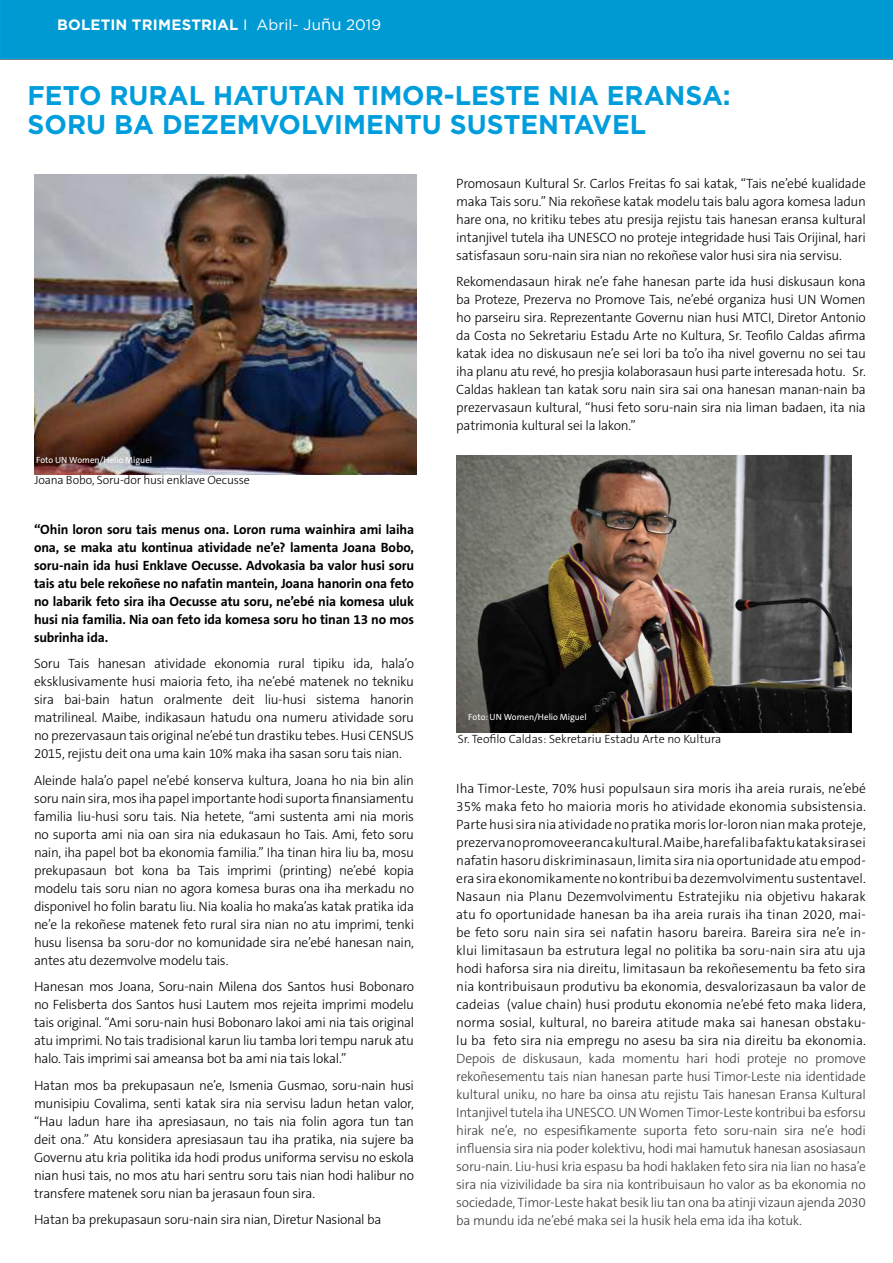
<style>
.page{position:relative;width:893px;height:1263px;background:#fff}
.page>*{position:absolute;margin:0;border:0;box-sizing:border-box;transform-origin:0 0}
.t1{font:700 27px/28.5px "Gotham";color:#009ddc}
.t2{font:700 15px "Gotham";letter-spacing:.01em;color:#fff}
.t3{font:300 13.5px/18px "The Sans C5";letter-spacing:-.02em;color:#000;text-align:justify}
.t4{font:300 13.5px/18px "The Sans C5";letter-spacing:-.025em;color:#3d3c3e;text-align:justify}
.t5{font:700 13.5px/18px "The Sans C5";letter-spacing:-.015em;color:#000;text-align:justify}
.t6{font:300 12px "The Sans C5";color:#000}
.t7{font:9px "The Sans C5";letter-spacing:.005em;color:#fff}
.s1{font-weight:400}
.s2{font-weight:400;font-size:16.5px}
</style>
<div class="page">
<img style="left:456px;top:455px;width:396px;height:277px">
<img style="left:34px;top:174px;width:383px;height:300px">
<div style="left:0;top:0;width:893px;height:60px;background:#009ad3"></div>
<p class="t2" style="left:57px;top:15px;width:325px">BOLETIN TRIMESTRIAL <span class="s1">I Abril- Ju</span><span class="s2">ñu</span> <span class="s1">2019</span></p>
<h1 class="t1" style="left:28px;top:81px;width:705px">FETO RURAL HATUTAN TIMOR-LESTE NIA ERANSA:<br>SORU BA DEZEMVOLVIMENTU SUSTENTAVEL</h1>
<p class="t7" style="left:36px;top:455px;width:118px">Foto UN Women/Helio Miguel</p>
<p class="t6" style="left:35px;top:473px;width:217px">Joana Bobo, Soru-dor husi enklave Oecusse</p>
<p class="t5" style="left:34px;top:520px;width:382px">“Ohin loron soru tais menus ona. Loron ruma wainhira ami laiha ona, se maka atu kontinua atividade ne’e? lamenta Joana Bobo, soru-nain ida husi Enklave Oecusse. Advokasia ba valor husi soru tais atu bele rekoñese no nafatin mantein, Joana hanorin ona feto no labarik feto sira iha Oecusse atu soru, ne’ebé nia komesa uluk husi nia familia. Nia oan feto ida komesa soru ho tinan 13 no mos subrinha ida.</p>
<p class="t3" style="left:34px;top:655px;width:382px">Soru Tais hanesan atividade ekonomia rural tipiku ida, hala’o eksklusivamente husi maioria feto, iha ne’ebé matenek no tekniku sira bai-bain hatun oralmente deit liu-husi sistema hanorin matrilineal. Maibe, indikasaun hatudu ona numeru atividade soru no prezervasaun tais original ne’ebé tun drastiku tebes. Husi CENSUS 2015, rejistu deit ona uma kain 10% maka iha sasan soru tais nian.</p>
<p class="t3" style="left:34px;top:771px;width:382px">Aleinde hala’o papel ne’ebé konserva kultura, Joana ho nia bin alin soru nain sira, mos iha papel importante hodi suporta finansiamentu familia liu-husi soru tais. Nia hetete, “ami sustenta ami nia moris no suporta ami nia oan sira nia edukasaun ho Tais. Ami, feto soru nain, iha papel bot ba ekonomia familia.” Iha tinan hira liu ba, mosu prekupasaun bot kona ba Tais imprimi (printing) ne’ebé kopia modelu tais soru nian no agora komesa buras ona iha merkadu no disponivel ho folin baratu liu. Nia koalia ho maka’as katak pratika ida ne’e la rekoñese matenek feto rural sira nian no atu imprimi, tenki husu lisensa ba soru-dor no komunidade sira ne’ebé hanesan nain, antes atu dezemvolve modelu tais.</p>
<p class="t3" style="left:34px;top:978px;width:382px">Hanesan mos Joana, Soru-nain Milena dos Santos husi Bobonaro no Felisberta dos Santos husi Lautem mos rejeita imprimi modelu tais original. “Ami soru-nain husi Bobonaro lakoi ami nia tais original atu imprimi. No tais tradisional karun liu tamba lori tempu naruk atu halo. Tais imprimi sai ameansa bot ba ami nia tais lokal.”</p>
<p class="t3" style="left:34px;top:1076px;width:382px">Hatan mos ba prekupasaun ne’e, Ismenia Gusmao, soru-nain husi munisipiu Covalima, senti katak sira nia servisu ladun hetan valor, “Hau ladun hare iha apresiasaun, no tais nia folin agora tun tan deit ona.” Atu konsidera apresiasaun tau iha pratika, nia sujere ba Governu atu kria politika ida hodi produs uniforma servisu no eskola nian husi tais, no mos atu hari sentru soru tais nian hodi halibur no transfere matenek soru nian ba jerasaun foun sira.</p>
<p class="t3" style="left:34px;top:1211px;width:349px">Hatan ba prekupasaun soru-nain sira nian, Diretur Nasional ba</p>
<p class="t3" style="left:456px;top:174px;width:411px">Promosaun Kultural Sr. Carlos Freitas fo sai katak, “Tais ne’ebé kualidade maka Tais soru.” Nia rekoñese katak modelu tais balu agora komesa ladun hare ona, no kritiku tebes atu presija rejistu tais hanesan eransa kultural intanjivel tutela iha UNESCO no proteje integridade husi Tais Orijinal, hari satisfasaun soru-nain sira nian no rekoñese valor husi sira nia servisu.</p>
<p class="t3" style="left:456px;top:273px;width:411px">Rekomendasaun hirak ne’e fahe hanesan parte ida husi diskusaun kona ba Proteze, Prezerva no Promove Tais, ne’ebé organiza husi UN Women ho parseiru sira. Reprezentante Governu nian husi MTCI, Diretor Antonio da Costa no Sekretariu Estadu Arte no Kultura, Sr. Teofilo Caldas afirma katak idea no diskusaun ne’e sei lori ba to’o iha nivel governu no sei tau iha planu atu revé, ho presjia kolaborasaun husi parte interesada hotu. Sr.<br>Caldas haklean tan katak soru nain sira sai ona hanesan manan-nain ba prezervasaun kultural, “husi feto soru-nain sira nia liman badaen, ita nia patrimonia kultural sei la lakon.”</p>
<p class="t7" style="left:468px;top:711px;width:120px">Foto: UN Women/Helio Miguel</p>
<p class="t6" style="left:458px;top:731px;width:265px">Sr. Teofilo Caldas: Sekretariu Estadu Arte no Kultura</p>
<p class="t3" style="left:456px;top:779px;width:411px">Iha Timor-Leste, 70% husi populsaun sira moris iha areia rurais, ne’ebé 35% maka feto ho maioria moris ho atividade ekonomia subsistensia.<br>Parte husi sira nia atividade no pratika moris lor-loron nian maka proteje, prezerva no promove eranca kultural. Maibe, hare fali ba faktu katak sira sei nafatin hasoru diskriminasaun, limita sira nia oportunidade atu empod&shy;era sira ekonomikamente no kontribui ba dezemvolvimentu sustentavel.<br>Nasaun nia Planu Dezemvolvimentu Estratejiku nia objetivu hakarak atu fo oportunidade hanesan ba iha areia rurais iha tinan 2020, mai&shy;be feto soru nain sira sei nafatin hasoru bareira. Bareira sira ne’e in&shy;klui limitasaun ba estrutura legal no politika ba soru-nain sira atu uja hodi haforsa sira nia direitu, limitasaun ba rekoñesementu ba feto sira nia kontribuisaun produtivu ba ekonomia, desvalorizasaun ba valor de cadeias (value chain) husi produtu ekonomia ne’ebé feto maka lidera, norma sosial, kultural, no bareira atitude maka sai hanesan obstaku&shy;lu ba feto sira nia empregu no asesu ba sira nia direitu ba ekonomia.</p>
<p class="t4" style="left:456px;top:1049px;width:411px">Depois de diskusaun, kada momentu hari hodi proteje no promove rekoñesementu tais nian hanesan parte husi Timor-Leste nia identidade kultural uniku, no hare ba oinsa atu rejistu Tais hanesan Eransa Kultural Intanjivel tutela iha UNESCO. UN Women Timor-Leste kontribui ba esforsu hirak ne’e, no espesifikamente suporta feto soru-nain sira ne’e hodi influensia sira nia poder kolektivu, hodi mai hamutuk hanesan asosiasaun soru-nain. Liu-husi kria espasu ba hodi haklaken feto sira nia lian no hasa’e sira nia vizivilidade ba sira nia kontribuisaun ho valor as ba ekonomia no sociedade, Timor-Leste hakat besik liu tan ona ba atinji vizaun ajenda 2030 ba mundu ida ne’ebé maka sei la husik hela ema ida iha kotuk.</p>
</div>
